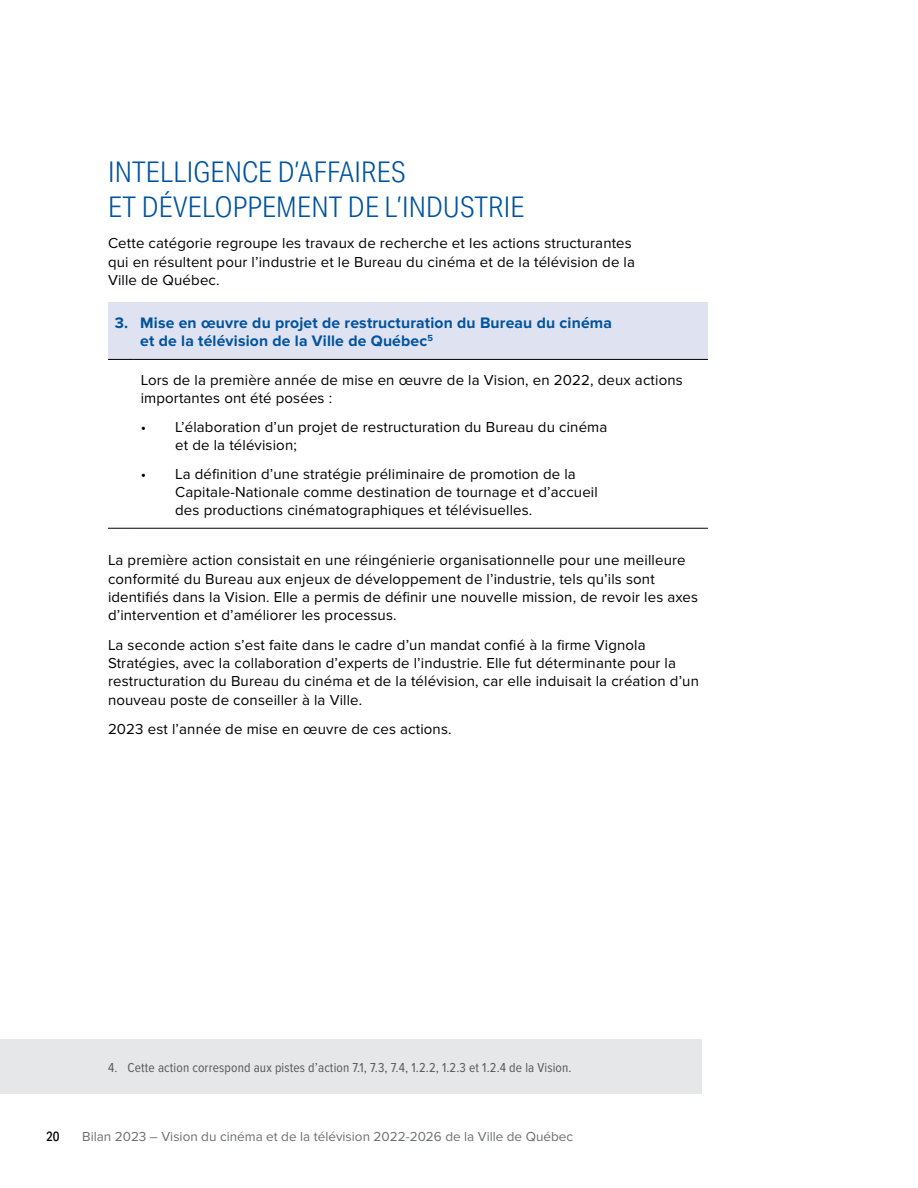
<style>
.page{position:relative;width:918px;height:1188px;background:#fff}
.page>*{position:absolute;margin:0;border:0;box-sizing:border-box;transform-origin:0 0}
.t1{font:300 28.5px/34.2px "Aktiv Grotesk Cd";letter-spacing:.01em;color:#00539f;scale:1.05 1}
.t2{font:700 15.75px/18px "Proxima Nova";letter-spacing:.01em;color:#00539f}
.LI{font:15px/18.3px "Proxima Nova";letter-spacing:.01em;color:#000}
.t3{font:13.5px "Proxima Nova Cond";letter-spacing:.01em;color:#58595b}
.t4{font:13.5px "Proxima Nova";color:#6d6e71}
.t5{font:500 13.5px "Aktiv Grotesk Cd";color:#000}
</style>
<div class="page">
<div style="left:108px;top:302px;width:600px;height:57px;background:#dfe2f1"></div>
<svg style="left:108px;top:359px;width:26px;height:1px"></svg>
<hr style="left:134px;top:359px;width:574px;height:1px;background:#000">
<svg style="left:108px;top:528px;width:26px;height:1px"></svg>
<hr style="left:134px;top:528px;width:574px;height:1px;background:#000">
<div style="left:0;top:1039px;width:702px;height:55px;background:#e6e7e8"></div>
<h5 class="t1" style="left:108px;top:155px;width:398px">INTELLIGENCE D’AFFAIRES<br>ET DÉVELOPPEMENT DE L’INDUSTRIE</h5>
<p class="LI" style="left:108px;top:235px;width:529px">Cette catégorie regroupe les travaux de recherche et les actions structurantes qui en résultent pour l’industrie et le Bureau du cinéma et de la télévision de la<br>Ville de Québec.</p>
<h4 class="t2" style="left:140px;top:314px;width:473px;text-indent:-25px">3. Mise en œuvre du projet de restructuration du Bureau du cinéma et de la télévision de la Ville de Québec<sup>5</sup></h4>
<p class="LI" style="left:141px;top:371px;width:544px">Lors de la première année de mise en œuvre de la Vision, en 2022, deux actions importantes ont été posées :</p>
<p class="LI" style="left:175px;top:418px;width:434px;text-indent:-34px">• L’élaboration d’un projet de restructuration du Bureau du cinéma et de la télévision;</p>
<p class="LI" style="left:175px;top:465px;width:424px;text-indent:-34px">• La définition d’une stratégie préliminaire de promotion de la<br>Capitale-Nationale comme destination de tournage et d’accueil des productions cinématographiques et télévisuelles.</p>
<p class="LI" style="left:108px;top:551px;width:592px">La première action consistait en une réingénierie organisationnelle pour une meilleure conformité du Bureau aux enjeux de développement de l’industrie, tels qu’ils sont identifiés dans la Vision. Elle a permis de définir une nouvelle mission, de revoir les axes d’intervention et d’améliorer les processus.</p>
<p class="LI" style="left:108px;top:636px;width:592px">La seconde action s’est faite dans le cadre d’un mandat confié à la firme Vignola Stratégies, avec la collaboration d’experts de l’industrie. Elle fut déterminante pour la restructuration du Bureau du cinéma et de la télévision, car elle induisait la création d’un nouveau poste de conseiller à la Ville.</p>
<p class="LI" style="left:108px;top:720px;width:345px">2023 est l’année de mise en œuvre de ces actions.</p>
<p class="t3" style="left:108px;top:1059px;width:465px">4. Cette action correspond aux pistes d’action 7.1, 7.3, 7.4, 1.2.2, 1.2.3 et 1.2.4 de la Vision.</p>
<p class="t5" style="left:46px;top:1128px;width:15px">20</p>
<p class="t4" style="left:82px;top:1129px;width:492px">Bilan 2023 ― Vision du cinéma et de la télévision 2022-2026 de la Ville de Québec</p>
</div>
